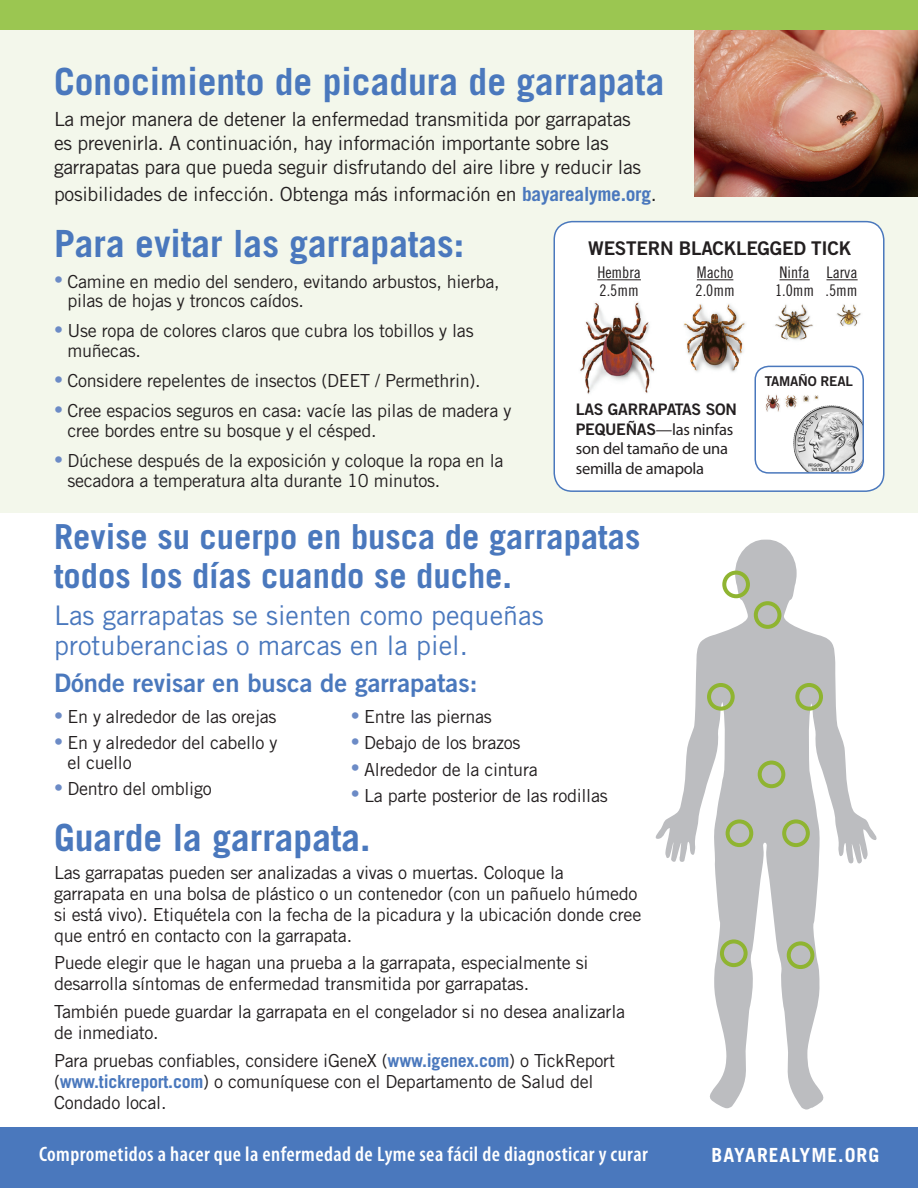
<style>
.page{position:relative;width:918px;height:1188px;background:#fff}
.page>*{position:absolute;margin:0;border:0;box-sizing:border-box;transform-origin:0 0}
.t1{font:700 37.5px "Trade Gothic LT";color:#4a78bd}
.t2{font:700 34.5px/39px "Trade Gothic LT";color:#4a78bd}
.t3{font:27px/30px "Trade Gothic LT";color:#4a78bd}
.t4{font:25.5px "Trade Gothic LT Bold Two";color:#4a78bd}
.t5{font:600 condensed 21px "Myriad Pro";letter-spacing:.02em;color:#fff}
.body{font:19.5px/24px "Trade Gothic LT";letter-spacing:-.015em;color:#231f20}
.t6{font:700 19.5px "Trade Gothic LT";letter-spacing:.05em;color:#fff}
.body-2{font:18.9px "Trade Gothic LT Bold Two";letter-spacing:-.015em;color:#231f20}
.body-3{font:18px/21px "Trade Gothic LT";letter-spacing:-.015em;color:#231f20}
.body-4{font:16.5px/19.5px "Myriad Pro";letter-spacing:-.015em;color:#231f20}
.caption_small_print{font:16.05px "Trade Gothic LT Cond Eighteen";color:#231f20}
.body-5{font:15.9px "Trade Gothic LT Bold Two";letter-spacing:-.015em;color:#231f20}
.body-6{font:13.5px "Trade Gothic LT Bold Two";letter-spacing:-.015em;color:#231f20}
.s1{font-weight:700;color:#4a78bd}
.s2{font-family:"Trade Gothic LT Cond Eighteen";color:#6c8bc6}
.s3{font-family:"Trade Gothic LT Bold Two";font-size:15.9px}
</style>
<div class="page">
<div style="left:0;top:0;width:918px;height:513px;background:#f3f7eb"></div>
<img style="left:694px;top:30px;width:224px;height:167px">
<div style="left:0;top:1128px;width:918px;height:60px;background:#4a78bd"></div>
<svg style="left:655px;top:540px;width:222px;height:570px"></svg>
<div style="left:707px;top:683px;width:28px;height:28px;border:4px solid #8fb431;border-radius:50%"></div>
<div style="left:795px;top:683px;width:28px;height:28px;border:4px solid #8fb431;border-radius:50%"></div>
<div style="left:754px;top:601px;width:27px;height:28px;border:4px solid #8fb431;border-radius:50%"></div>
<div style="left:758px;top:761px;width:27px;height:27px;border:4px solid #8fb431;border-radius:50%"></div>
<div style="left:726px;top:819px;width:27px;height:28px;border:4px solid #8fb431;border-radius:50%"></div>
<div style="left:782px;top:819px;width:28px;height:28px;border:4px solid #8fb431;border-radius:50%"></div>
<div style="left:722px;top:571px;width:28px;height:27px;border:4px solid #8fb431;border-radius:50%"></div>
<div style="left:787px;top:941px;width:27px;height:28px;border:4px solid #8fb431;border-radius:50%"></div>
<div style="left:720px;top:939px;width:28px;height:28px;border:4px solid #8fb431;border-radius:50%"></div>
<div style="left:554px;top:222px;width:330px;height:269px;background:#fff;border-radius:18px"></div>
<div style="left:554px;top:221px;width:331px;height:271px;border:2px solid #4a78bd;border-radius:18px"></div>
<img style="left:580px;top:302px;width:284px;height:92px">
<div style="left:755px;top:366px;width:108px;height:107px;background:#fff;border-radius:14px"></div>
<img style="left:793px;top:405px;width:69px;height:66px">
<div style="left:754px;top:366px;width:110px;height:108px;border:2px solid #4a78bd;border-radius:14px"></div>
<img style="left:765px;top:394px;width:54px;height:18px">
<div style="left:0;top:0;width:918px;height:30px;background:#9bc651"></div>
<hr style="left:597px;top:279px;width:44px;height:1px;background:#231f20">
<hr style="left:697px;top:279px;width:36px;height:1px;background:#231f20">
<hr style="left:780px;top:279px;width:30px;height:1px;background:#231f20">
<hr style="left:826px;top:279px;width:32px;height:1px;background:#231f20">
<p class="t1" style="left:54px;top:59px;width:612px">Conocimiento de picadura de garrapata</p>
<p class="body" style="left:54px;top:107px;width:589px">La mejor manera de detener la enfermedad transmitida por garrapatas es prevenirla. A continuación, hay información importante sobre las garrapatas para que pueda seguir disfrutando del aire libre y reducir las</p>
<p class="body" style="left:54px;top:182px;width:604px">posibilidades de infección. Obtenga más información en <span class="s1">bayarealyme.org</span>.</p>
<p class="t1" style="left:54px;top:221px;width:412px">Para evitar las garrapatas:</p>
<p class="body-3" style="left:67px;top:271px;width:434px;line-height:19.5px;text-indent:-13px"><span class="s2">•</span> Camine en medio del sendero, evitando arbustos, hierba, pilas de hojas y troncos caídos.</p>
<p class="body-3" style="left:67px;top:321px;width:408px;line-height:19.5px;text-indent:-13px"><span class="s2">•</span> Use ropa de colores claros que cubra los tobillos y las muñecas.</p>
<p class="body-3" style="left:54px;top:370px;width:428px"><span class="s2">•</span> Considere repelentes de insectos (DEET / Permethrin).</p>
<p class="body-3" style="left:67px;top:401px;width:445px;line-height:19.5px;text-indent:-13px"><span class="s2">•</span> Cree espacios seguros en casa: vacíe las pilas de madera y cree bordes entre su bosque y el césped.</p>
<p class="body-3" style="left:67px;top:451px;width:438px;line-height:19.5px;text-indent:-13px"><span class="s2">•</span> Dúchese después de la exposición y coloque la ropa en la secadora a temperatura alta durante 10 minutos.</p>
<p class="body-2" style="left:588px;top:237px;width:265px">WESTERN BLACKLEGGED TICK</p>
<p class="caption_small_print" style="left:597px;top:263px;width:45px">Hembra</p>
<p class="caption_small_print" style="left:697px;top:263px;width:38px">Macho</p>
<p class="caption_small_print" style="left:780px;top:263px;width:80px">Ninfa Larva</p>
<p class="caption_small_print" style="left:600px;top:281px;width:41px">2.5mm</p>
<p class="caption_small_print" style="left:696px;top:281px;width:41px">2.0mm</p>
<p class="caption_small_print" style="left:775px;top:281px;width:84px">1.0mm .5mm</p>
<p class="body-5" style="left:576px;top:400px;width:163px">LAS GARRAPATAS SON</p>
<p class="body-4" style="left:576px;top:419px;width:159px"><span class="s3">PEQUEÑAS</span>—las ninfas son del tamaño de una semilla de amapola</p>
<p class="body-6" style="left:765px;top:373px;width:90px">TAMAÑO REAL</p>
<p class="t2" style="left:54px;top:517px;width:588px">Revise su cuerpo en busca de garrapatas todos los días cuando se duche.</p>
<p class="t3" style="left:54px;top:600px;width:491px">Las garrapatas se sienten como pequeñas protuberancias o marcas en la piel.</p>
<p class="t4" style="left:54px;top:667px;width:425px">Dónde revisar en busca de garrapatas:</p>
<p class="body-3" style="left:351px;top:706px;width:143px"><span class="s2">•</span> Entre las piernas</p>
<p class="body-3" style="left:351px;top:732px;width:171px"><span class="s2">•</span> Debajo de los brazos</p>
<p class="body-3" style="left:351px;top:758px;width:188px"><span class="s2">•</span> Alrededor de la cintura</p>
<p class="body-3" style="left:351px;top:785px;width:258px"><span class="s2">•</span> La parte posterior de las rodillas</p>
<p class="t1" style="left:54px;top:815px;width:318px">Guarde la garrapata.</p>
<p class="body-3" style="left:54px;top:862px;width:589px">Las garrapatas pueden ser analizadas a vivas o muertas. Coloque la<br>garrapata en una bolsa de plástico o un contenedor (con un pañuelo húmedo si está vivo). Etiquétela con la fecha de la picadura y la ubicación donde cree que entró en contacto con la garrapata.</p>
<p class="body-3" style="left:54px;top:952px;width:536px">Puede elegir que le hagan una prueba a la garrapata, especialmente si desarrolla síntomas de enfermedad transmitida por garrapatas.</p>
<p class="body-3" style="left:54px;top:1001px;width:573px">También puede guardar la garrapata en el congelador si no desea analizarla de inmediato.</p>
<p class="body-3" style="left:54px;top:1050px;width:563px">Para pruebas confiables, considere iGeneX (<span class="s1">www.igenex.com</span>) o TickReport (<span class="s1">www.tickreport.com</span>) o comuníquese con el Departamento de Salud del<br>Condado local.</p>
<p class="t5" style="left:39px;top:1142px;width:610px">Comprometidos a hacer que la enfermedad de Lyme sea fácil de diagnosticar y curar</p>
<p class="body-3" style="left:54px;top:706px;width:224px"><span class="s2">•</span> En y alrededor de las orejas</p>
<p class="body-3" style="left:67px;top:733px;width:212px;line-height:19.5px;text-indent:-13px"><span class="s2">•</span> En y alrededor del cabello y el cuello</p>
<p class="body-3" style="left:54px;top:778px;width:159px"><span class="s2">•</span> Dentro del ombligo</p>
<p class="t6" style="left:712px;top:1143px;width:169px">BAYAREALYME.ORG</p>
</div>
